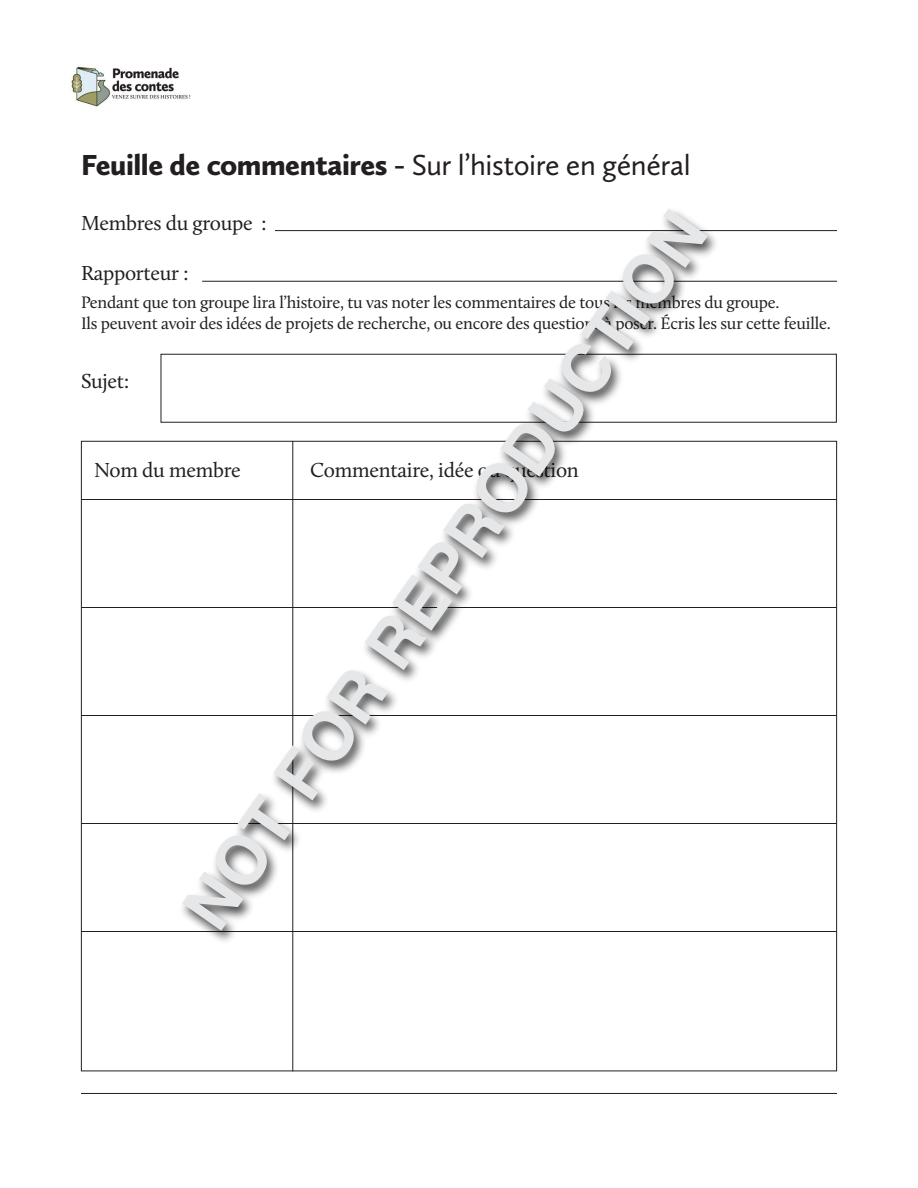
<style>
.page{position:relative;width:918px;height:1188px;background:#fff}
.page>*{position:absolute;margin:0;border:0;box-sizing:border-box;transform-origin:0 0}
.t1{font:700 66.45px "Helvetica";color:#e6e7e9}
.t2{font:900 30px "Calluna Sans";letter-spacing:-.015em;color:#231f20}
.t3{font:21px "Calluna";letter-spacing:-.015em;color:#231f20}
.t4{font:17.25px/20.7px "Calluna";letter-spacing:-.015em;color:#231f20}
.s1{font-weight:400}
</style>
<div class="page">
<img style="left:70px;top:66px;width:768px;height:1028px">
<img style="left:767px;top:527px;width:71px;height:323px">
<p class="t2" style="left:81px;top:154px;width:611px">Feuille de commentaires - <span class="s1">Sur l’histoire en général</span></p>
<p class="t3" style="left:81px;top:214px;width:188px">Membres du groupe :</p>
<p class="t3" style="left:81px;top:265px;width:109px">Rapporteur :</p>
<p class="t4" style="left:81px;top:294px;width:751px">Pendant que ton groupe lira l’histoire, tu vas noter les commentaires de tous les membres du groupe.<br>Ils peuvent avoir des idées de projets de recherche, ou encore des questions à poser. Écris les sur cette feuille.</p>
<p class="t1" style="left:177px;top:905px;width:859px;rotate:-55deg">NOT FOR REPRODUCTION</p>
<p class="t3" style="left:81px;top:373px;width:50px">Sujet:</p>
<p class="t3" style="left:94px;top:461px;width:148px">Nom du membre</p>
<p class="t3" style="left:310px;top:461px;width:270px">Commentaire, idée ou question</p>
</div>
